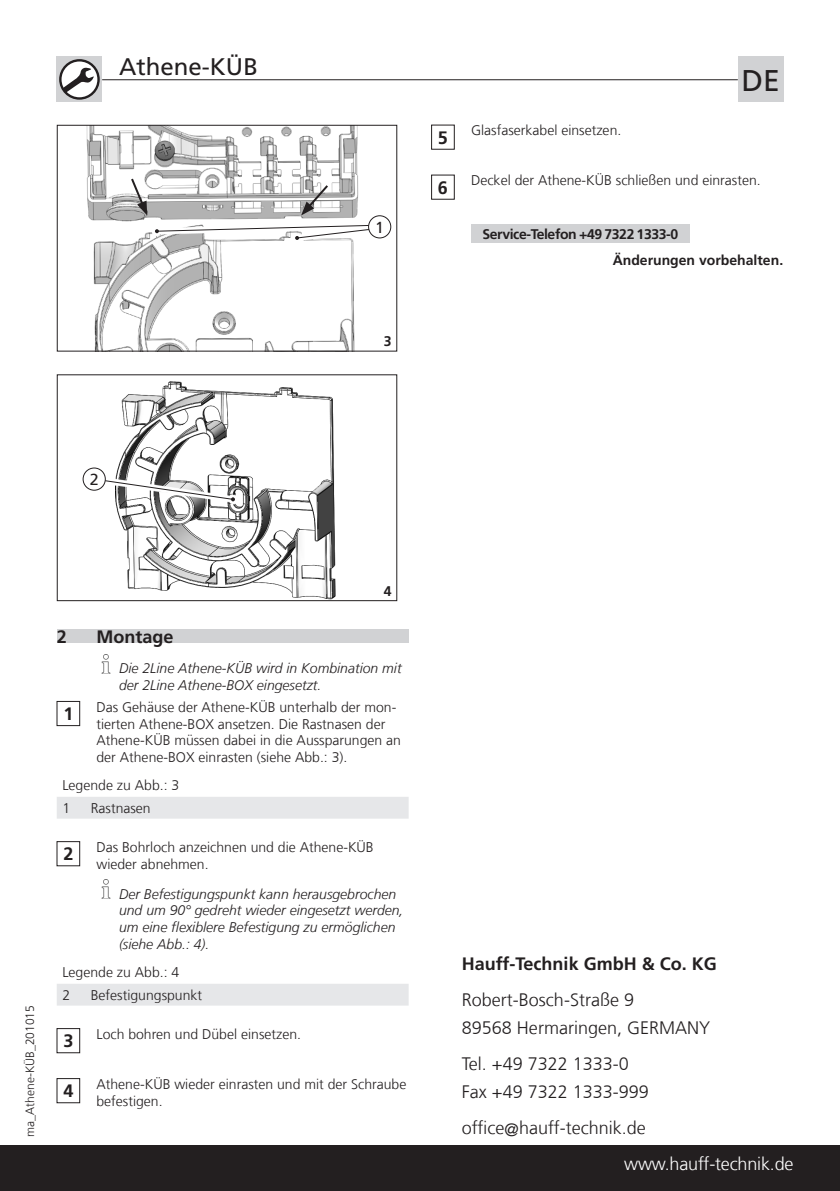
<style>
.page{position:relative;width:840px;height:1191px;background:#fff}
.page>*{position:absolute;margin:0;border:0;box-sizing:border-box;transform-origin:0 0}
.t1{font:30px "Frutigerfor Hauff";color:#231f20}
.t2{font:24px "Frutigerfor Hauff";color:#231f20}
._01_Fließtext{font:300 18px "Frutigerfor Hauff";color:#231f20}
._01_Fließtext-2{font:700 18px "Frutigerfor Hauff";color:#231f20}
.t3{font:300 18px "Frutigerfor Hauff";letter-spacing:-.01em;color:#fff}
.Überschriften{font:700 18px "Frutigerfor Hauff";color:#231f20}
.Absatzformat_1{font:16px "Frutigerfor Hauff";color:#231f20}
.Absatzformat_1-2{font:300 14px/16.8px "Frutigerfor Hauff";color:#231f20}
.t4{font:italic 300 14px/16.8px "Frutigerfor Hauff";color:#231f20}
.Absatzformat_1-3{font:700 14px "Frutigerfor Hauff";letter-spacing:-.015em;color:#231f20}
.t5{font:300 12px "Frutigerfor Hauff";color:#231f20}
</style>
<div class="page">
<div style="left:0;top:1145px;width:839px;height:46px;background:#231f20"></div>
<img style="left:86px;top:127px;width:306px;height:222px">
<div style="left:57px;top:125px;width:340px;height:226px;border:1px solid #231f20"></div>
<img style="left:96px;top:381px;width:240px;height:218px">
<div style="left:57px;top:374px;width:340px;height:227px;border:1px solid #231f20"></div>
<div style="left:57px;top:629px;width:351px;height:14px;background:#d1d2d4"></div>
<div style="left:57px;top:797px;width:351px;height:21px;background:#e6e7e9"></div>
<div style="left:57px;top:701px;width:23px;height:25px;border:1px solid #231f20"></div>
<div style="left:57px;top:841px;width:23px;height:25px;border:1px solid #231f20"></div>
<img style="left:101px;top:654px;width:10px;height:19px">
<img style="left:101px;top:880px;width:10px;height:18px">
<div style="left:57px;top:984px;width:351px;height:21px;background:#e6e7e9"></div>
<div style="left:57px;top:1028px;width:23px;height:25px;border:1px solid #231f20"></div>
<div style="left:57px;top:1078px;width:23px;height:25px;border:1px solid #231f20"></div>
<div style="left:471px;top:225px;width:218px;height:18px;background:#d1d2d4"></div>
<hr style="left:102px;top:79px;width:635px;height:1px;background:#231f20">
<svg style="left:57px;top:57px;width:45px;height:45px"></svg>
<svg style="left:60px;top:60px;width:38px;height:38px"></svg>
<div style="left:59px;top:59px;width:41px;height:41px;border:2px solid #231f20;border-radius:50%"></div>
<svg style="left:62px;top:67px;width:32px;height:26px"></svg>
<div style="left:737px;top:57px;width:45px;height:45px;background:#d1d2d4"></div>
<div style="left:152px;top:222px;width:221px;height:14px;background:#fff"></div>
<svg style="left:292px;top:237px;width:84px;height:6px"></svg>
<svg style="left:155px;top:224px;width:220px;height:16px"></svg>
<div style="left:368px;top:216px;width:22px;height:22px;background:#fff;border-radius:50%"></div>
<div style="left:368px;top:215px;width:23px;height:23px;border:1px solid #231f20;border-radius:50%"></div>
<svg style="left:91px;top:476px;width:147px;height:28px"></svg>
<svg style="left:93px;top:478px;width:142px;height:23px"></svg>
<div style="left:83px;top:468px;width:22px;height:22px;background:#fff;border-radius:50%"></div>
<div style="left:83px;top:468px;width:22px;height:22px;border:1px solid #231f20;border-radius:50%"></div>
<svg style="left:129px;top:176px;width:18px;height:39px"></svg>
<svg style="left:301px;top:183px;width:29px;height:32px"></svg>
<p class="t2" style="left:119px;top:52px;width:140px">Athene-KÜB</p>
<p class="Absatzformat_1" style="left:375px;top:217px;width:10px">1</p>
<p class="Absatzformat_1-3" style="left:383px;top:332px;width:9px">3</p>
<p class="_01_Fließtext-2" style="left:437px;top:127px;width:12px">5</p>
<p class="_01_Fließtext-2" style="left:437px;top:177px;width:12px">6</p>
<p class="Absatzformat_1-2" style="left:471px;top:122px;width:152px">Glasfaserkabel einsetzen.</p>
<p class="t1" style="left:741px;top:62px;width:40px">DE</p>
<p class="Absatzformat_1-2" style="left:471px;top:172px;width:291px">Deckel der Athene-KÜB schließen und einrasten.</p>
<p class="Absatzformat_1-3" style="left:482px;top:226px;width:197px">Service-Telefon +49 7322 1333-0</p>
<p class="Absatzformat_1-3" style="left:612px;top:252px;width:172px">Änderungen vorbehalten.</p>
<p class="Absatzformat_1" style="left:90px;top:470px;width:10px">2</p>
<p class="t5" style="left:22px;top:1136px;width:133px;rotate:-90deg">ma_Athene-KÜB_201015</p>
<p class="Überschriften" style="left:57px;top:625px;width:12px">2</p>
<p class="Überschriften" style="left:96px;top:625px;width:79px">Montage</p>
<p class="Absatzformat_1-3" style="left:383px;top:582px;width:9px">4</p>
<p class="t4" style="left:119px;top:659px;width:284px">Die 2Line Athene-KÜB wird in Kombination mit der 2Line Athene-BOX eingesetzt.</p>
<p class="_01_Fließtext-2" style="left:63px;top:703px;width:12px">1</p>
<p class="Absatzformat_1-2" style="left:96px;top:698px;width:306px">Das Gehäuse der Athene-KÜB unterhalb der mon&shy;tierten Athene-BOX ansetzen. Die Rastnasen der Athene-KÜB müssen dabei in die Aussparungen an der Athene-BOX einrasten (siehe Abb.: 3).</p>
<p class="Absatzformat_1-2" style="left:62px;top:776px;width:118px">Legende zu Abb.: 3</p>
<p class="Absatzformat_1-2" style="left:62px;top:799px;width:9px">1</p>
<p class="Absatzformat_1-2" style="left:91px;top:799px;width:61px">Rastnasen</p>
<p class="_01_Fließtext-2" style="left:63px;top:843px;width:12px">2</p>
<p class="Absatzformat_1-2" style="left:96px;top:838px;width:278px">Das Bohrloch anzeichnen und die Athene-KÜB wieder abnehmen.</p>
<p class="t4" style="left:119px;top:885px;width:286px">Der Befestigungspunkt kann herausgebrochen und um 90° gedreht wieder eingesetzt werden, um eine flexiblere Befestigung zu ermöglichen (siehe Abb.: 4).</p>
<p class="Absatzformat_1-2" style="left:62px;top:963px;width:118px">Legende zu Abb.: 4</p>
<p class="Absatzformat_1-2" style="left:62px;top:986px;width:9px">2</p>
<p class="Absatzformat_1-2" style="left:91px;top:986px;width:113px">Befestigungspunkt</p>
<p class="_01_Fließtext-2" style="left:63px;top:1030px;width:12px">3</p>
<p class="Absatzformat_1-2" style="left:96px;top:1025px;width:206px">Loch bohren und Dübel einsetzen.</p>
<p class="_01_Fließtext-2" style="left:63px;top:1080px;width:12px">4</p>
<p class="Absatzformat_1-2" style="left:96px;top:1075px;width:311px">Athene-KÜB wieder einrasten und mit der Schraube befestigen.</p>
<p class="_01_Fließtext-2" style="left:461px;top:953px;width:256px">Hauff-Technik GmbH &amp; Co. KG</p>
<p class="_01_Fließtext" style="left:461px;top:989px;width:174px">Robert-Bosch-Straße 9</p>
<p class="_01_Fließtext" style="left:461px;top:1017px;width:250px">89568 Hermaringen, GERMANY</p>
<p class="_01_Fließtext" style="left:461px;top:1053px;width:168px">Tel. +49 7322 1333-0</p>
<p class="_01_Fließtext" style="left:461px;top:1081px;width:188px">Fax +49 7322 1333-999</p>
<p class="_01_Fließtext" style="left:461px;top:1117px;width:185px">office@hauff-technik.de</p>
<p class="t3" style="left:623px;top:1153px;width:171px">www.hauff-technik.de</p>
</div>
